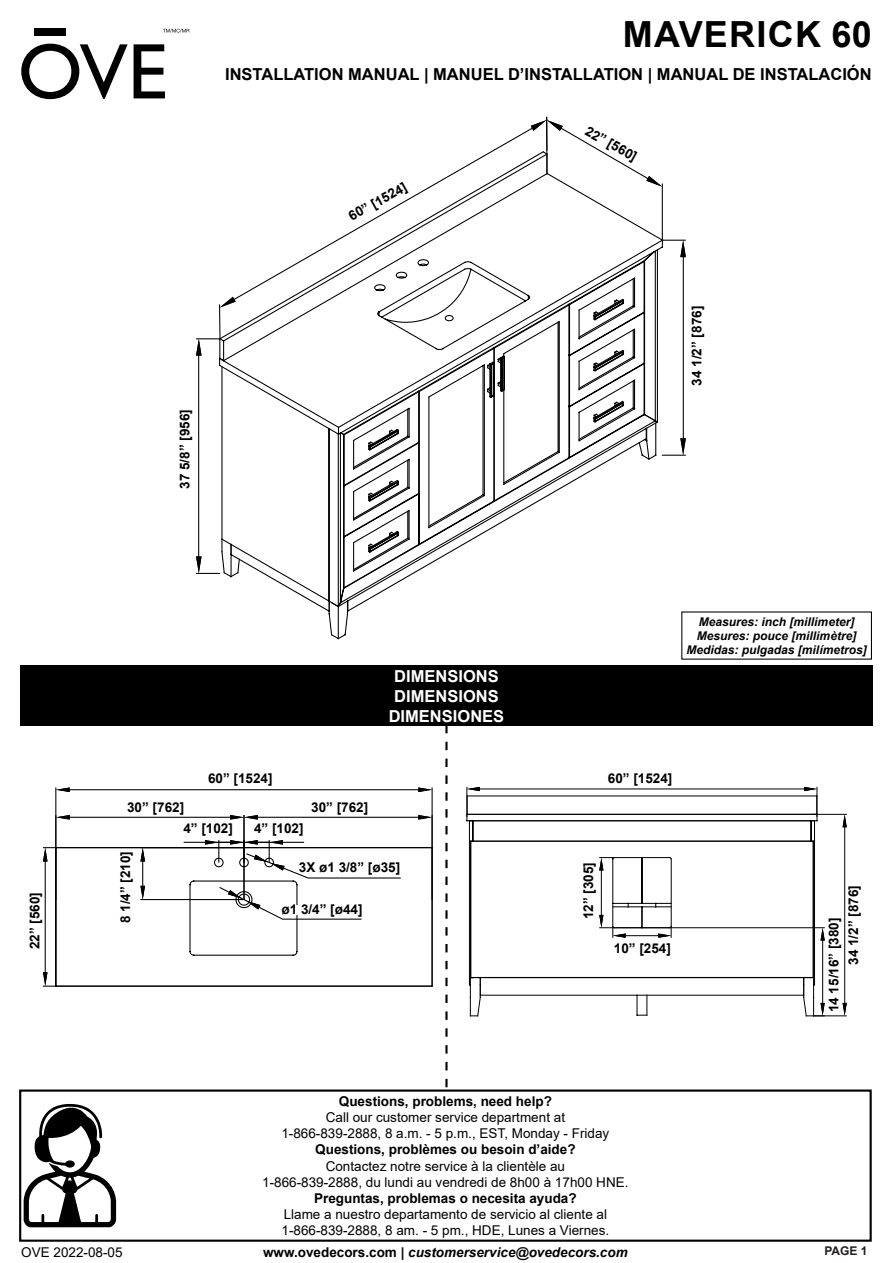
<style>
.page{position:relative;width:893px;height:1263px;background:#fff}
.page>*{position:absolute;margin:0;border:0;box-sizing:border-box;transform-origin:0 0}
.t1{font:700 36px "Arial";letter-spacing:.035em;color:#000}
.t2{font:700 16.5px "Arial";color:#000}
.t3{font:700 16.5px "Arial";color:#fff}
.t4{font:700 13.5px "Arial";color:#000}
.t5{font:13.5px "Arial";color:#000}
.t6{font:italic 700 13.5px "Arial";color:#000}
.t7{font:italic 700 12px "Arial";color:#000}
.t8{font:700 12px "Arial";color:#231f20}
.s1{font-style:normal}
</style>
<div class="page">
<hr style="left:70px;top:817px;width:160px;height:1px;background:#000">
<svg style="left:56px;top:815px;width:14px;height:5px"></svg>
<hr style="left:243px;top:815px;width:2px;height:84px;background:#000">
<hr style="left:258px;top:817px;width:160px;height:1px;background:#000">
<svg style="left:230px;top:815px;width:28px;height:5px"></svg>
<svg style="left:418px;top:815px;width:14px;height:5px"></svg>
<hr style="left:55px;top:788px;width:1px;height:59px;background:#000">
<hr style="left:432px;top:788px;width:1px;height:59px;background:#000">
<hr style="left:70px;top:789px;width:348px;height:1px;background:#000">
<svg style="left:56px;top:787px;width:14px;height:5px"></svg>
<svg style="left:418px;top:787px;width:14px;height:5px"></svg>
<svg style="left:43px;top:840px;width:390px;height:147px"></svg>
<svg style="left:445px;top:726px;width:3px;height:361px"></svg>
<svg style="left:21px;top:44px;width:107px;height:55px"></svg>
<svg style="left:134px;top:44px;width:31px;height:54px"></svg>
<div style="left:34px;top:29px;width:32px;height:7px;background:#000"></div>
<svg style="left:163px;top:29px;width:26px;height:4px"></svg>
<div style="left:19px;top:1089px;width:853px;height:153px;border:2px solid #000"></div>
<svg style="left:24px;top:1104px;width:92px;height:123px"></svg>
<div style="left:20px;top:666px;width:853px;height:60px;background:#000"></div>
<div style="left:299px;top:862px;width:101px;height:10px;background:#fff"></div>
<div style="left:281px;top:904px;width:82px;height:10px;background:#fff"></div>
<div style="left:120px;top:851px;width:10px;height:72px;background:#fff"></div>
<hr style="left:683px;top:257px;width:1px;height:181px;background:#000">
<svg style="left:664px;top:240px;width:22px;height:17px"></svg>
<svg style="left:664px;top:438px;width:22px;height:18px"></svg>
<hr style="left:198px;top:355px;width:1px;height:202px;background:#000">
<svg style="left:196px;top:556px;width:22px;height:18px"></svg>
<svg style="left:196px;top:338px;width:22px;height:18px"></svg>
<hr style="left:546px;top:117px;width:1px;height:56px;background:#000">
<svg style="left:531px;top:120px;width:69px;height:30px"></svg>
<svg style="left:218px;top:153px;width:446px;height:487px"></svg>
<hr style="left:480px;top:788px;width:324px;height:1px;background:#000">
<svg style="left:466px;top:787px;width:14px;height:8px"></svg>
<svg style="left:804px;top:787px;width:14px;height:8px"></svg>
<hr style="left:814px;top:1015px;width:32px;height:1px;background:#000">
<hr style="left:811px;top:814px;width:35px;height:1px;background:#000">
<hr style="left:844px;top:827px;width:1px;height:176px;background:#000">
<svg style="left:842px;top:1003px;width:5px;height:13px"></svg>
<svg style="left:842px;top:814px;width:5px;height:13px"></svg>
<hr style="left:614px;top:927px;width:210px;height:1px;background:#000">
<hr style="left:822px;top:940px;width:1px;height:63px;background:#000">
<svg style="left:820px;top:928px;width:5px;height:13px"></svg>
<svg style="left:818px;top:1003px;width:7px;height:13px"></svg>
<svg style="left:466px;top:795px;width:352px;height:222px"></svg>
<p class="t1" style="left:623px;top:9px;width:250px">MAVERICK 60</p>
<p class="t2" style="left:225px;top:63px;width:648px">INSTALLATION MANUAL | MANUEL D’INSTALLATION | MANUAL DE INSTALACIÓN</p>
<p class="t4" style="left:175px;top:489px;width:81px;rotate:-90deg">37 5/8” [956]</p>
<p class="t4" style="left:345px;top:209px;width:66px;rotate:-29deg">60” [1524]</p>
<p class="t4" style="left:591px;top:121px;width:59px;rotate:29deg">22” [560]</p>
<p class="t4" style="left:687px;top:385px;width:81px;rotate:-90deg">34 1/2” [876]</p>
<p class="t4" style="left:25px;top:949px;width:59px;rotate:-90deg">22” [560]</p>
<p class="t3" style="left:394px;top:665px;width:106px">DIMENSIONS</p>
<p class="t3" style="left:394px;top:684px;width:106px">DIMENSIONS</p>
<p class="t3" style="left:389px;top:704px;width:117px">DIMENSIONES</p>
<p class="t7" style="left:699px;top:613px;width:157px">Measures: inch [millimeter]</p>
<p class="t7" style="left:697px;top:628px;width:161px">Mesures: pouce [millimètre]</p>
<p class="t7" style="left:687px;top:642px;width:182px">Medidas: pulgadas [milímetros]</p>
<p class="t4" style="left:208px;top:768px;width:66px">60” [1524]</p>
<p class="t4" style="left:608px;top:768px;width:66px">60” [1524]</p>
<p class="t4" style="left:127px;top:797px;width:59px">30” [762]</p>
<p class="t4" style="left:311px;top:797px;width:59px">30” [762]</p>
<p class="t4" style="left:183px;top:819px;width:51px">4” [102]</p>
<p class="t4" style="left:254px;top:819px;width:51px">4” [102]</p>
<p class="t4" style="left:116px;top:923px;width:74px;rotate:-90deg">8 1/4” [210]</p>
<p class="t4" style="left:299px;top:858px;width:103px">3X ø1 3/8” [ø35]</p>
<p class="t4" style="left:281px;top:900px;width:83px">ø1 3/4” [ø44]</p>
<p class="t4" style="left:579px;top:919px;width:59px;rotate:-90deg">12” [305]</p>
<p class="t4" style="left:614px;top:938px;width:59px">10” [254]</p>
<p class="t4" style="left:844px;top:965px;width:81px;rotate:-90deg">34 1/2” [876]</p>
<p class="t4" style="left:824px;top:1012px;width:96px;rotate:-90deg">14 15/16” [380]</p>
<p class="t4" style="left:339px;top:1091px;width:215px">Questions, problems, need help?</p>
<p class="t5" style="left:326px;top:1108px;width:241px">Call our customer service department at</p>
<p class="t5" style="left:281px;top:1124px;width:329px">1-866-839-2888, 8 a.m. - 5 p.m., EST, Monday - Friday</p>
<p class="t4" style="left:315px;top:1140px;width:262px">Questions, problèmes ou besoin d’aide?</p>
<p class="t5" style="left:326px;top:1156px;width:241px">Contactez notre service à la clientèle au</p>
<p class="t5" style="left:262px;top:1173px;width:368px">1-866-839-2888, du lundi au vendredi de 8h00 à 17h00 HNE.</p>
<p class="t4" style="left:314px;top:1189px;width:264px">Preguntas, problemas o necesita ayuda?</p>
<p class="t5" style="left:284px;top:1205px;width:325px">Llame a nuestro departamento de servicio al cliente al</p>
<p class="t5" style="left:282px;top:1221px;width:329px">1-866-839-2888, 8 am. - 5 pm., HDE, Lunes a Viernes.</p>
<p class="t5" style="left:21px;top:1243px;width:103px">OVE 2022-08-05</p>
<p class="t6" style="left:263px;top:1243px;width:366px"><span class="s1">www.ovedecors.com |</span> customerservice@ovedecors.com</p>
<p class="t8" style="left:824px;top:1242px;width:45px">PAGE 1</p>
</div>
